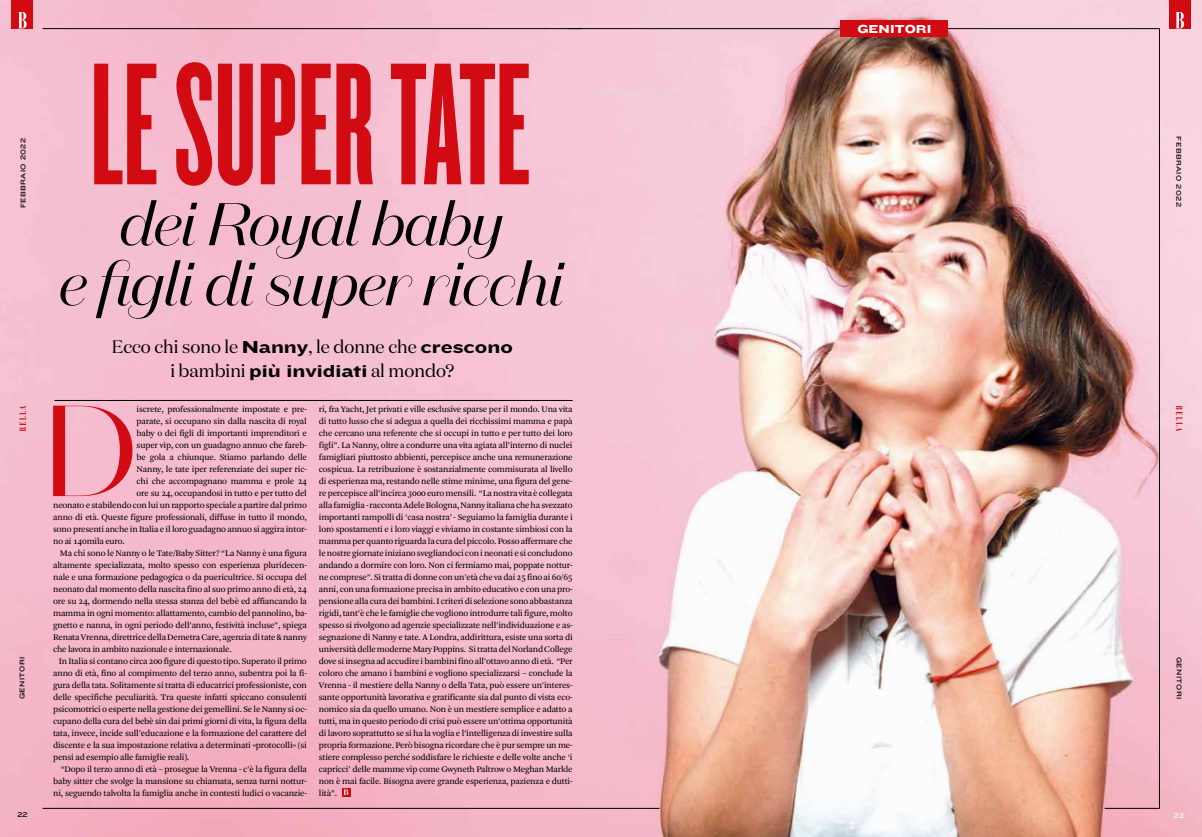
<style>
.page{position:relative;width:1202px;height:837px;background:#fff}
.page>*{position:absolute;margin:0;border:0;box-sizing:border-box;transform-origin:0 0}
.t1{font:181px "Knockout HTF66 Full Flyweight";color:#d20a11}
.t2{font:129px "Domaine Sans Fine";color:#d20a11}
.t3{font:italic 60px/60px "Domaine Sans Display";letter-spacing:-.025em;color:#000;text-align:center}
.t4{font:18px/24px "Domaine Disp";color:#000;text-align:center}
.t5{font:12px "Knockout HTF54 Sumo";color:#fff}
.t6{font:9px/12px "Arnhem Blond";letter-spacing:-.02em;color:#000;text-align:justify}
.t7{font:7px "Knockout HTF34 Junior Sumo";letter-spacing:.05em;color:#000}
.t8{font:7px "Knockout HTF34 Junior Sumo";color:#fff}
.s1{font-family:"Knockout HTF54 Sumo"}
</style>
<div class="page">
<img style="left:219px;top:0;width:983px;height:836px">
<img style="left:0;top:0;width:219px;height:836px">
<svg style="left:19px;top:405px;width:7px;height:26px"></svg>
<svg style="left:1176px;top:405px;width:6px;height:26px"></svg>
<svg style="left:342px;top:787px;width:8px;height:9px"></svg>
<svg style="left:344px;top:789px;width:4px;height:5px"></svg>
<hr style="left:43px;top:28px;width:539px;height:1px;background:#000">
<hr style="left:568px;top:28px;width:592px;height:1px;background:#000">
<hr style="left:43px;top:807px;width:617px;height:1px;background:#000">
<hr style="left:1105px;top:807px;width:55px;height:1px;background:#000">
<hr style="left:1159px;top:29px;width:1px;height:778px;background:#000">
<div style="left:840px;top:20px;width:108px;height:17px;background:#d20a11"></div>
<div style="left:1169px;top:0;width:22px;height:28px;background:#d20a11"></div>
<svg style="left:1176px;top:12px;width:8px;height:16px"></svg>
<div style="left:12px;top:0;width:21px;height:28px;background:#d20a11"></div>
<svg style="left:18px;top:12px;width:9px;height:16px"></svg>
<hr style="left:54px;top:400px;width:519px;height:1px;background:#000">
<h3 class="t5" style="left:857px;top:23px;width:75px">GENITORI</h3>
<h1 class="t1" style="left:90px;top:35px;width:442px">LE SUPER TATE</h1>
<p class="t7" style="left:19px;top:208px;width:72px;rotate:-90deg">FEBBRAIO 2022</p>
<p class="t7" style="left:1183px;top:136px;width:72px;rotate:90deg">FEBBRAIO 2022</p>
<h3 class="t3" style="left:59px;top:200px;width:507px">dei Royal baby<br>e figli di super ricchi</h3>
<h3 class="t4" style="left:112px;top:335px;width:403px">Ecco chi sono le <span class="s1">Nanny</span>, le donne che <span class="s1">crescono </span>i bambini <span class="s1">più invidiati</span> al mondo?</h3>
<h2 class="t2" style="left:42px;top:372px;width:96px">D</h2>
<p class="t6" style="left:137px;top:403px;width:172px">iscrete, professionalmente impostate e pre-</p>
<p class="t6" style="left:319px;top:403px;width:255px">ri, fra Yacht, Jet privati e ville esclusive sparse per il mondo. Una vita di tutto lusso che si adegua a quella dei ricchissimi mamma e papà che cercano una referente che si occupi in tutto e per tutto dei loro figli”. La Nanny, oltre a condurre una vita agiata all’interno di nuclei famigliari piuttosto abbienti, percepisce anche una remunerazione cospicua. La retribuzione è sostanzialmente commisurata al livello di esperienza ma, restando nelle stime minime, una figura del gene&shy;re percepisce all’incirca 3000 euro mensili. “La nostra vita è collegata alla famiglia - racconta Adele Bologna, Nanny italiana che ha svezzato importanti rampolli di ‘casa nostra’ - Seguiamo la famiglia durante i loro spostamenti e i loro viaggi e viviamo in costante simbiosi con la mamma per quanto riguarda la cura del piccolo. Posso affermare che le nostre giornate iniziano svegliandoci con i neonati e si concludono andando a dormire con loro. Non ci fermiamo mai, poppate nottur&shy;ne comprese”. Si tratta di donne con un’età che va dai 25 fino ai 60/65 anni, con una formazione precisa in ambito educativo e con una pro&shy;pensione alla cura dei bambini. I criteri di selezione sono abbastanza rigidi, tant’è che le famiglie che vogliono introdurre tali figure, molto spesso si rivolgono ad agenzie specializzate nell’individuazione e as&shy;segnazione di Nanny e tate. A Londra, addirittura, esiste una sorta di università delle moderne Mary Poppins. Si tratta del Norland College dove si insegna ad accudire i bambini fino all’ottavo anno di età. “Per coloro che amano i bambini e vogliono specializzarsi – conclude la Vrenna - il mestiere della Nanny o della Tata, può essere un’interes&shy;sante opportunità lavorativa e gratificante sia dal punto di vista eco&shy;nomico sia da quello umano. Non è un mestiere semplice e adatto a tutti, ma in questo periodo di crisi può essere un’ottima opportunità di lavoro soprattutto se si ha la voglia e l’intelligenza di investire sulla propria formazione. Però bisogna ricordare che è pur sempre un me&shy;stiere complesso perché soddisfare le richieste e delle volte anche ‘i capricci’ delle mamme vip come Gwyneth Paltrow o Meghan Markle non è mai facile. Bisogna avere grande esperienza, pazienza e dutti&shy;lità”.</p>
<p class="t6" style="left:137px;top:415px;width:172px">parate, si occupano sin dalla nascita di royal</p>
<p class="t6" style="left:137px;top:427px;width:172px">baby o dei figli di importanti imprenditori e</p>
<p class="t6" style="left:137px;top:439px;width:172px">super vip, con un guadagno annuo che fareb-</p>
<p class="t6" style="left:137px;top:451px;width:172px">be gola a chiunque. Stiamo parlando delle</p>
<p class="t6" style="left:137px;top:463px;width:172px">Nanny, le tate iper referenziate dei super ric-</p>
<p class="t6" style="left:137px;top:475px;width:172px">chi che accompagnano mamma e prole 24</p>
<p class="t6" style="left:137px;top:487px;width:172px">ore su 24, occupandosi in tutto e per tutto del</p>
<p class="t6" style="left:53px;top:499px;width:255px">neonato e stabilendo con lui un rapporto speciale a partire dal primo</p>
<p class="t6" style="left:53px;top:511px;width:255px">anno di età. Queste figure professionali, diffuse in tutto il mondo,</p>
<p class="t6" style="left:53px;top:523px;width:255px">sono presenti anche in Italia e il loro guadagno annuo si aggira intor-</p>
<p class="t6" style="left:53px;top:535px;width:73px">no ai 140mila euro.</p>
<p class="t6" style="left:60px;top:547px;width:248px">Ma chi sono le Nanny o le Tate/Baby Sitter? “La Nanny è una figura</p>
<p class="t6" style="left:53px;top:559px;width:255px">altamente specializzata, molto spesso con esperienza pluridecen-</p>
<p class="t6" style="left:53px;top:571px;width:255px">nale e una formazione pedagogica o da puericultrice. Si occupa del</p>
<p class="t6" style="left:53px;top:583px;width:255px">neonato dal momento della nascita fino al suo primo anno di età, 24</p>
<p class="t6" style="left:53px;top:595px;width:255px">ore su 24, dormendo nella stessa stanza del bebè ed affiancando la</p>
<p class="t6" style="left:53px;top:607px;width:255px">mamma in ogni momento: allattamento, cambio del pannolino, ba-</p>
<p class="t6" style="left:53px;top:619px;width:255px">gnetto e nanna, in ogni periodo dell’anno, festività incluse”, spiega</p>
<p class="t6" style="left:53px;top:631px;width:255px">Renata Vrenna, direttrice della Demetra Care, agenzia di tate &amp; nanny</p>
<p class="t6" style="left:53px;top:643px;width:180px">che lavora in ambito nazionale e internazionale.</p>
<p class="t6" style="left:59px;top:655px;width:250px">In Italia si contano circa 200 figure di questo tipo. Superato il primo</p>
<p class="t6" style="left:53px;top:667px;width:255px">anno di età, fino al compimento del terzo anno, subentra poi la fi-</p>
<p class="t6" style="left:53px;top:679px;width:255px">gura della tata. Solitamente si tratta di educatrici professioniste, con</p>
<p class="t6" style="left:53px;top:691px;width:255px">delle specifiche peculiarità. Tra queste infatti spiccano consulenti</p>
<p class="t6" style="left:53px;top:703px;width:255px">psicomotrici o esperte nella gestione dei gemellini. Se le Nanny si oc-</p>
<p class="t6" style="left:53px;top:715px;width:255px">cupano della cura del bebè sin dai primi giorni di vita, la figura della</p>
<p class="t6" style="left:53px;top:727px;width:255px">tata, invece, incide sull’educazione e la formazione del carattere del</p>
<p class="t6" style="left:53px;top:739px;width:255px">discente e la sua impostazione relativa a determinati «protocolli» (si</p>
<p class="t6" style="left:53px;top:751px;width:138px">pensi ad esempio alle famiglie reali).</p>
<p class="t6" style="left:61px;top:763px;width:248px">“Dopo il terzo anno di età – prosegue la Vrenna - c’è la figura della</p>
<p class="t6" style="left:53px;top:775px;width:255px">baby sitter che svolge la mansione su chiamata, senza turni nottur-</p>
<p class="t6" style="left:53px;top:787px;width:255px">ni, seguendo talvolta la famiglia anche in contesti ludici o vacanzie-</p>
<p class="t7" style="left:18px;top:698px;width:44px;rotate:-90deg">GENITORI</p>
<p class="t7" style="left:1183px;top:656px;width:44px;rotate:90deg">GENITORI</p>
<p class="t7" style="left:17px;top:810px;width:12px">22</p>
<p class="t8" style="left:1174px;top:811px;width:12px">23</p>
</div>
